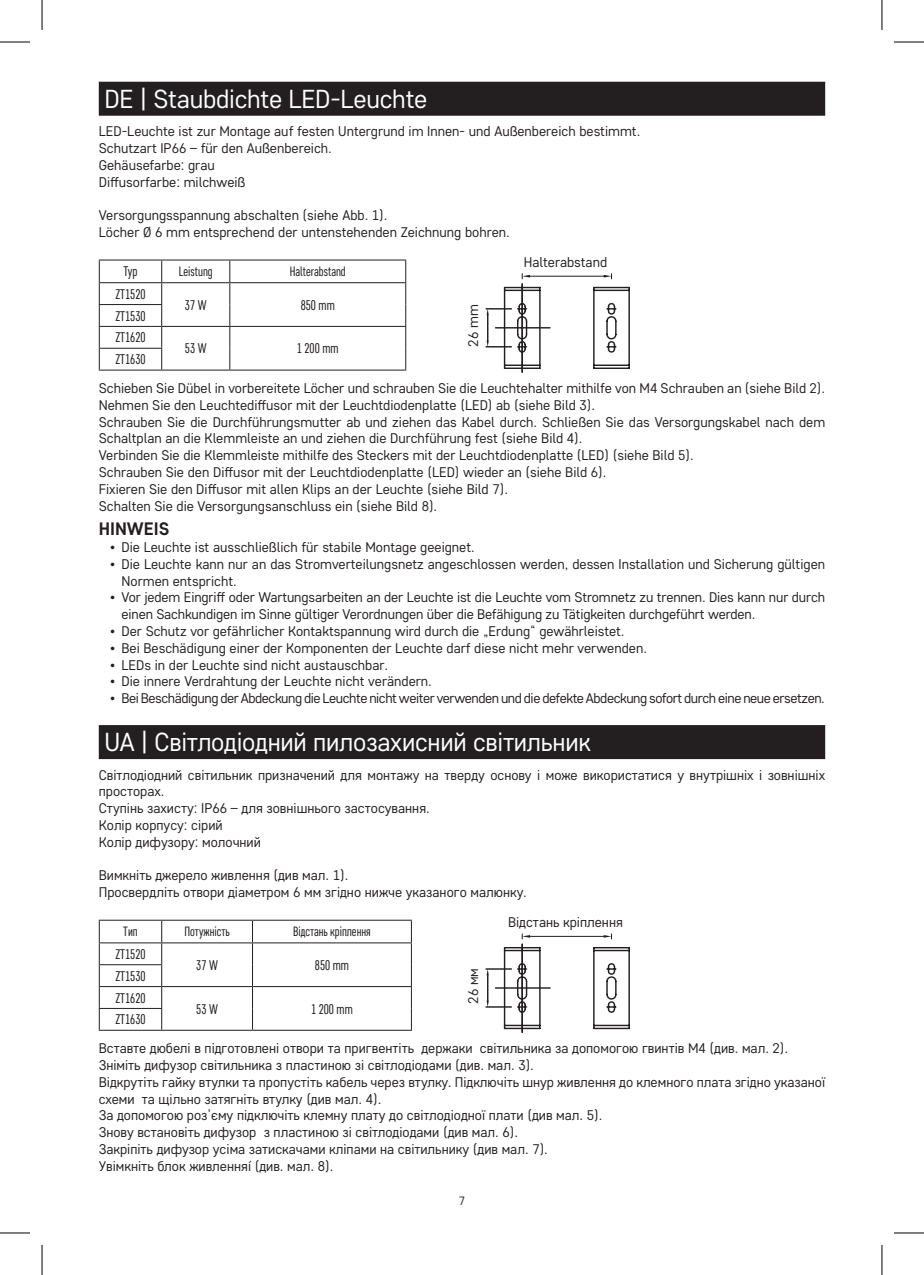
<style>
.page{position:relative;width:924px;height:1275px;background:#fff}
.page>*{position:absolute;margin:0;border:0;box-sizing:border-box;transform-origin:0 0}
.t1{font:26px "Core Sans D35";letter-spacing:-.01em;color:#fff}
.t2{font:700 18px "Core Sans D55";color:#231f20}
.t3{font:14px/16.8px "Core Sans D35";color:#231f20}
.t4{font:14px "Core Sans D35";letter-spacing:-.03em;color:#231f20}
.t5{font:14px/21.8px "Core Sans D37 Cn";color:#231f20}
.t6{font:13.4px "Core Sans D37 Cn";color:#231f20}
.t7{font:12px "Core Sans D35";color:#231f20}
</style>
<div class="page">
<div style="left:99px;top:82px;width:725px;height:34px;background:#231f20"></div>
<hr style="left:99px;top:282px;width:63px;height:1px;background:#231f20">
<hr style="left:230px;top:282px;width:176px;height:1px;background:#231f20">
<hr style="left:99px;top:348px;width:63px;height:1px;background:#231f20">
<hr style="left:99px;top:369px;width:63px;height:1px;background:#231f20">
<hr style="left:99px;top:259px;width:63px;height:1px;background:#231f20">
<hr style="left:162px;top:259px;width:68px;height:1px;background:#231f20">
<hr style="left:230px;top:259px;width:176px;height:1px;background:#231f20">
<hr style="left:99px;top:304px;width:63px;height:1px;background:#231f20">
<hr style="left:99px;top:326px;width:63px;height:1px;background:#231f20">
<svg style="left:99px;top:260px;width:1px;height:109px"></svg>
<hr style="left:162px;top:282px;width:68px;height:1px;background:#231f20">
<hr style="left:162px;top:326px;width:68px;height:1px;background:#231f20">
<svg style="left:161px;top:260px;width:1px;height:109px"></svg>
<hr style="left:162px;top:369px;width:68px;height:1px;background:#231f20">
<hr style="left:230px;top:369px;width:176px;height:1px;background:#231f20">
<hr style="left:230px;top:326px;width:176px;height:1px;background:#231f20">
<svg style="left:229px;top:260px;width:1px;height:109px"></svg>
<svg style="left:405px;top:260px;width:1px;height:109px"></svg>
<svg style="left:486px;top:274px;width:144px;height:99px"></svg>
<hr style="left:495px;top:327px;width:54px;height:1px;background:#231f20">
<hr style="left:521px;top:284px;width:1px;height:88px;background:#231f20">
<div style="left:99px;top:725px;width:725px;height:34px;background:#231f20"></div>
<hr style="left:99px;top:942px;width:63px;height:1px;background:#231f20">
<hr style="left:252px;top:942px;width:160px;height:1px;background:#231f20">
<hr style="left:99px;top:1008px;width:63px;height:1px;background:#231f20">
<hr style="left:99px;top:1029px;width:63px;height:1px;background:#231f20">
<hr style="left:99px;top:919px;width:63px;height:1px;background:#231f20">
<hr style="left:162px;top:919px;width:90px;height:1px;background:#231f20">
<hr style="left:252px;top:919px;width:160px;height:1px;background:#231f20">
<hr style="left:99px;top:964px;width:63px;height:1px;background:#231f20">
<hr style="left:99px;top:986px;width:63px;height:1px;background:#231f20">
<svg style="left:99px;top:920px;width:1px;height:109px"></svg>
<hr style="left:162px;top:942px;width:90px;height:1px;background:#231f20">
<hr style="left:162px;top:986px;width:90px;height:1px;background:#231f20">
<svg style="left:161px;top:920px;width:1px;height:109px"></svg>
<hr style="left:162px;top:1029px;width:90px;height:1px;background:#231f20">
<hr style="left:252px;top:1029px;width:160px;height:1px;background:#231f20">
<hr style="left:252px;top:986px;width:160px;height:1px;background:#231f20">
<svg style="left:252px;top:920px;width:1px;height:109px"></svg>
<svg style="left:411px;top:920px;width:1px;height:109px"></svg>
<svg style="left:486px;top:934px;width:144px;height:99px"></svg>
<hr style="left:495px;top:987px;width:54px;height:1px;background:#231f20">
<hr style="left:521px;top:944px;width:1px;height:88px;background:#231f20">
<hr style="left:0;top:42px;width:30px;height:1px;background:#000">
<hr style="left:893px;top:42px;width:30px;height:1px;background:#000">
<hr style="left:0;top:1232px;width:30px;height:1px;background:#000">
<hr style="left:893px;top:1232px;width:30px;height:1px;background:#000">
<hr style="left:42px;top:0;width:1px;height:30px;background:#000">
<hr style="left:42px;top:1245px;width:1px;height:30px;background:#000">
<hr style="left:881px;top:0;width:1px;height:30px;background:#000">
<hr style="left:881px;top:1245px;width:1px;height:30px;background:#000">
<h1 class="t1" style="left:104px;top:82px;width:324px">DE | Staubdichte LED-Leuchte</h1>
<p class="t3" style="left:99px;top:122px;width:542px">LED-Leuchte ist zur Montage auf festen Untergrund im Innen- und Außenbereich bestimmt.<br>Schutzart IP66 – für den Außenbereich.<br>Gehäusefarbe: grau<br>Diffusorfarbe: milchweiß</p>
<p class="t3" style="left:99px;top:206px;width:412px">Versorgungsspannung abschalten (siehe Abb. 1).<br>Löcher Ø 6 mm entsprechend der untenstehenden Zeichnung bohren.</p>
<p class="t5" style="left:123px;top:260px;width:16px">Typ</p>
<p class="t6" style="left:179px;top:263px;width:35px">Leistung</p>
<p class="t6" style="left:289px;top:263px;width:58px">Halterabstand</p>
<p class="t5" style="left:115px;top:283px;width:32px">ZT1520</p>
<p class="t5" style="left:185px;top:294px;width:23px">37 W</p>
<p class="t5" style="left:300px;top:294px;width:36px">850 mm</p>
<p class="t5" style="left:115px;top:305px;width:32px">ZT1530<br>ZT1620</p>
<p class="t5" style="left:185px;top:337px;width:23px">53 W</p>
<p class="t5" style="left:297px;top:337px;width:43px">1 200 mm</p>
<p class="t5" style="left:115px;top:348px;width:32px">ZT1630</p>
<p class="t3" style="left:523px;top:253px;width:85px">Halterabstand</p>
<p class="t3" style="left:464px;top:347px;width:44px;rotate:-90deg">26 mm</p>
<p class="t3" style="left:99px;top:379px;width:727px">Schieben Sie Dübel in vorbereitete Löcher und schrauben Sie die Leuchtehalter mithilfe von M4 Schrauben an (siehe Bild 2).<br>Nehmen Sie den Leuchtediffusor mit der Leuchtdiodenplatte (LED) ab (siehe Bild 3).<br>Schrauben Sie die Durchführungsmutter ab und ziehen das Kabel durch. Schließen Sie das Versorgungskabel nach dem Schaltplan an die Klemmleiste an und ziehen die Durchführung fest (siehe Bild 4).<br>Verbinden Sie die Klemmleiste mithilfe des Steckers mit der Leuchtdiodenplatte (LED) (siehe Bild 5).<br>Schrauben Sie den Diffusor mit der Leuchtdiodenplatte (LED) wieder an (siehe Bild 6).<br>Fixieren Sie den Diffusor mit allen Klips an der Leuchte (siehe Bild 7).<br>Schalten Sie die Versorgungsanschluss ein (siehe Bild 8).</p>
<p class="t2" style="left:99px;top:517px;width:72px">HINWEIS</p>
<p class="t3" style="left:110px;top:538px;width:366px">• Die Leuchte ist ausschließlich für stabile Montage geeignet.</p>
<p class="t3" style="left:121px;top:555px;width:704px;text-indent:-11px">• Die Leuchte kann nur an das Stromverteilungsnetz angeschlossen werden, dessen Installation und Sicherung gültigen<br>Normen entspricht.</p>
<p class="t3" style="left:121px;top:588px;width:704px;text-indent:-11px">• Vor jedem Eingriff oder Wartungsarbeiten an der Leuchte ist die Leuchte vom Stromnetz zu trennen. Dies kann nur durch einen Sachkundigen im Sinne gültiger Verordnungen über die Befähigung zu Tätigkeiten durchgeführt werden.</p>
<p class="t3" style="left:110px;top:622px;width:515px">• Der Schutz vor gefährlicher Kontaktspannung wird durch die „Erdung“ gewährleistet.</p>
<p class="t3" style="left:110px;top:639px;width:538px">• Bei Beschädigung einer der Komponenten der Leuchte darf diese nicht mehr verwenden.</p>
<p class="t3" style="left:110px;top:656px;width:279px">• LEDs in der Leuchte sind nicht austauschbar.</p>
<p class="t3" style="left:110px;top:672px;width:323px">• Die innere Verdrahtung der Leuchte nicht verändern.</p>
<p class="t4" style="left:110px;top:689px;width:716px">• Bei Beschädigung der Abdeckung die Leuchte nicht weiter verwenden und die defekte Abdeckung sofort durch eine neue ersetzen.</p>
<h1 class="t1" style="left:104px;top:725px;width:487px">UA | Світлодіодний пилозахисний світильник</h1>
<p class="t3" style="left:99px;top:766px;width:727px">Світлодіодний світильник призначений для монтажу на тверду основу і може використатися у внутрішніх і зовнішніх просторах.<br>Ступінь захисту: IP66 – для зовнішнього застосування.<br>Колір корпусу: сірий<br>Колір дифузору: молочний</p>
<p class="t3" style="left:99px;top:866px;width:429px">Вимкніть джерело живлення (див мал. 1).<br>Просвердліть отвори діаметром 6 мм згідно нижче указаного малюнку.</p>
<p class="t6" style="left:123px;top:923px;width:16px">Тип</p>
<p class="t6" style="left:184px;top:923px;width:47px">Потужність</p>
<p class="t6" style="left:293px;top:923px;width:79px">Відстань кріплення</p>
<p class="t5" style="left:115px;top:943px;width:32px">ZT1520</p>
<p class="t5" style="left:196px;top:954px;width:23px">37 W</p>
<p class="t5" style="left:315px;top:954px;width:36px">850 mm</p>
<p class="t5" style="left:115px;top:964px;width:32px">ZT1530<br>ZT1620</p>
<p class="t5" style="left:196px;top:997px;width:23px">53 W</p>
<p class="t5" style="left:311px;top:997px;width:43px">1 200 mm</p>
<p class="t5" style="left:115px;top:1008px;width:32px">ZT1630</p>
<p class="t3" style="left:508px;top:913px;width:116px">Відстань кріплення</p>
<p class="t3" style="left:464px;top:1003px;width:37px;rotate:-90deg">26 мм</p>
<p class="t3" style="left:99px;top:1039px;width:727px">Вставте дюбелі в підготовлені отвори тa пригвентіть держаки світильника за допомогою гвинтів M4 (див. мал. 2).<br>Зніміть дифузор світильника з пластиною зі світлодіодами (див. мал. 3).<br>Відкрутіть гайку втулки та пропустіть кабель через втулку. Підключіть шнур живлення до клемного плата згідно указаної схеми та щільно затягніть втулку (див мал. 4).<br>За допомогою роз’єму підключіть клемну плату до світлодіодної плати (див мал. 5).<br>Знову встановіть дифузор з пластиною зі світлодіодами (див мал. 6).<br>Закріпіть дифузор усіма затискачами кліпами на світильнику (див мал. 7).<br>Увімкніть блок живленняí (див. мал. 8).</p>
<p class="t7" style="left:458px;top:1192px;width:8px">7</p>
</div>
